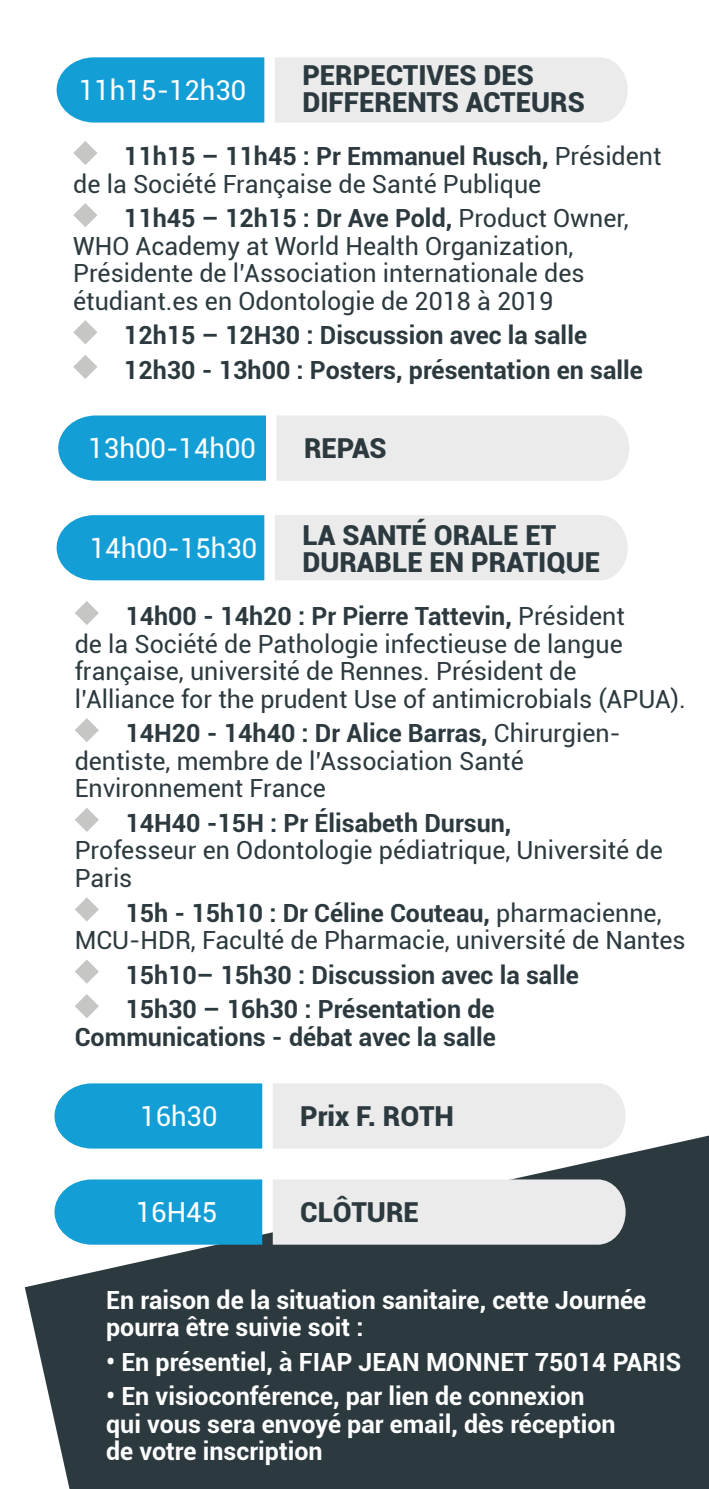
<style>
.page{position:relative;width:709px;height:1489px;background:#fff}
.page>*{position:absolute;margin:0;border:0;box-sizing:border-box;transform-origin:0 0}
.t1{font:900 27.5px/27.5px "Roboto";color:#2c3a3f}
.t2{font:27.5px "Roboto";color:#fff}
.t3{font:27.25px "Roboto";color:#fff}
.t4{font:25px/27.5px "Roboto";color:#2c3a3f}
.t5{font:700 25px/27.5px "Roboto";color:#fff}
.t6{font:700 25px/34.5px "Roboto";color:#2c3a3f}
.s1{font-weight:700}
.s2{font-size:27.25px}
</style>
<div class="page">
<div style="left:57px;top:57px;width:207px;height:65px;background:#149ed6"></div>
<div style="left:275px;top:57px;width:352px;height:65px;background:#ebebec"></div>
<svg style="left:73px;top:141px;width:24px;height:24px"></svg>
<svg style="left:73px;top:203px;width:24px;height:24px"></svg>
<svg style="left:73px;top:320px;width:24px;height:24px"></svg>
<svg style="left:73px;top:355px;width:24px;height:24px"></svg>
<div style="left:58px;top:415px;width:208px;height:65px;background:#149ed6"></div>
<div style="left:277px;top:415px;width:352px;height:65px;background:#ebebec"></div>
<svg style="left:75px;top:601px;width:24px;height:24px"></svg>
<svg style="left:75px;top:718px;width:24px;height:24px"></svg>
<svg style="left:75px;top:808px;width:24px;height:23px"></svg>
<svg style="left:75px;top:897px;width:24px;height:24px"></svg>
<svg style="left:75px;top:959px;width:24px;height:24px"></svg>
<svg style="left:75px;top:994px;width:24px;height:24px"></svg>
<div style="left:57px;top:515px;width:207px;height:65px;background:#149ed6"></div>
<div style="left:275px;top:515px;width:352px;height:65px;background:#ebebec"></div>
<div style="left:54px;top:1083px;width:208px;height:52px;background:#149ed6"></div>
<div style="left:273px;top:1083px;width:352px;height:52px;background:#ebebec"></div>
<svg style="left:25px;top:1135px;width:684px;height:353px;background:#4e5c60"></svg>
<div style="left:54px;top:1179px;width:208px;height:65px;background:#149ed6"></div>
<div style="left:273px;top:1179px;width:352px;height:65px;background:#ebebec"></div>
<p class="t1" style="left:302px;top:60px;width:284px">PERPECTIVES DES<br>DIFFERENTS ACTEURS</p>
<p class="t4" style="left:73px;top:141px;width:590px;text-indent:51px"><span class="s1">11h15 – 11h45 : Pr Emmanuel Rusch,</span> Président de la Société Française de Santé Publique</p>
<p class="t4" style="left:73px;top:204px;width:557px;text-indent:51px"><span class="s1">11h45 – 12h15 : Dr Ave Pold,</span> Product Owner, WHO Academy at World Health Organization, Présidente de l’Association internationale des étudiant.es en Odontologie de 2018 à 2019</p>
<p class="t6" style="left:124px;top:317px;width:520px">12h15 – 12H30 : Discussion avec la salle<br>12h30 - 13h00 : Posters, présentation en salle</p>
<p class="t2" style="left:79px;top:71px;width:169px">11h15-<span class="s2">12h30</span></p>
<p class="t2" style="left:88px;top:429px;width:169px">13h00-<span class="s2">14h00</span></p>
<p class="t1" style="left:304px;top:433px;width:84px">REPAS</p>
<p class="t2" style="left:90px;top:529px;width:169px">14h00-<span class="s2">15h30</span></p>
<p class="t1" style="left:302px;top:520px;width:299px">LA SANTÉ ORALE ET<br>DURABLE EN PRATIQUE</p>
<p class="t4" style="left:75px;top:601px;width:612px;text-indent:51px"><span class="s1">14h00 - 14h20 : Pr Pierre Tattevin,</span> Président<br>de la Société de Pathologie infectieuse de langue française, université de Rennes. Président de<br>l’Alliance for the prudent Use of antimicrobials (APUA).</p>
<p class="t4" style="left:75px;top:718px;width:547px;text-indent:51px"><span class="s1">14H20 - 14h40 : Dr Alice Barras,</span> Chirurgien&shy;dentiste, membre de l’Association Santé<br>Environnement France</p>
<p class="t6" style="left:125px;top:804px;width:387px">14H40 -15H : Pr Élisabeth Dursun,</p>
<p class="t4" style="left:75px;top:835px;width:589px">Professeur en Odontologie pédiatrique, Université de<br>Paris</p>
<p class="t4" style="left:75px;top:898px;width:612px;text-indent:51px"><span class="s1">15h - 15h10 : Dr Céline Couteau,</span> pharmacienne,<br>MCU-HDR, Faculté de Pharmacie, université de Nantes</p>
<p class="t6" style="left:125px;top:956px;width:455px">15h10– 15h30 : Discussion avec la salle<br>15h30 – 16h30 : Présentation de</p>
<p class="t6" style="left:75px;top:1018px;width:423px">Communications - débat avec la salle</p>
<p class="t3" style="left:140px;top:1097px;width:79px">16h30</p>
<p class="t1" style="left:300px;top:1101px;width:155px">Prix F. ROTH</p>
<p class="t2" style="left:136px;top:1193px;width:83px">16H45</p>
<p class="t1" style="left:300px;top:1197px;width:120px">CLÔTURE</p>
<p class="t5" style="left:106px;top:1284px;width:541px">En raison de la situation sanitaire, cette Journée pourra être suivie soit :</p>
<p class="t5" style="left:106px;top:1346px;width:576px">• En présentiel, à FIAP JEAN MONNET 75014 PARIS</p>
<p class="t5" style="left:106px;top:1381px;width:511px">• En visioconférence, par lien de connexion qui vous sera envoyé par email, dès réception de votre inscription</p>
</div>
